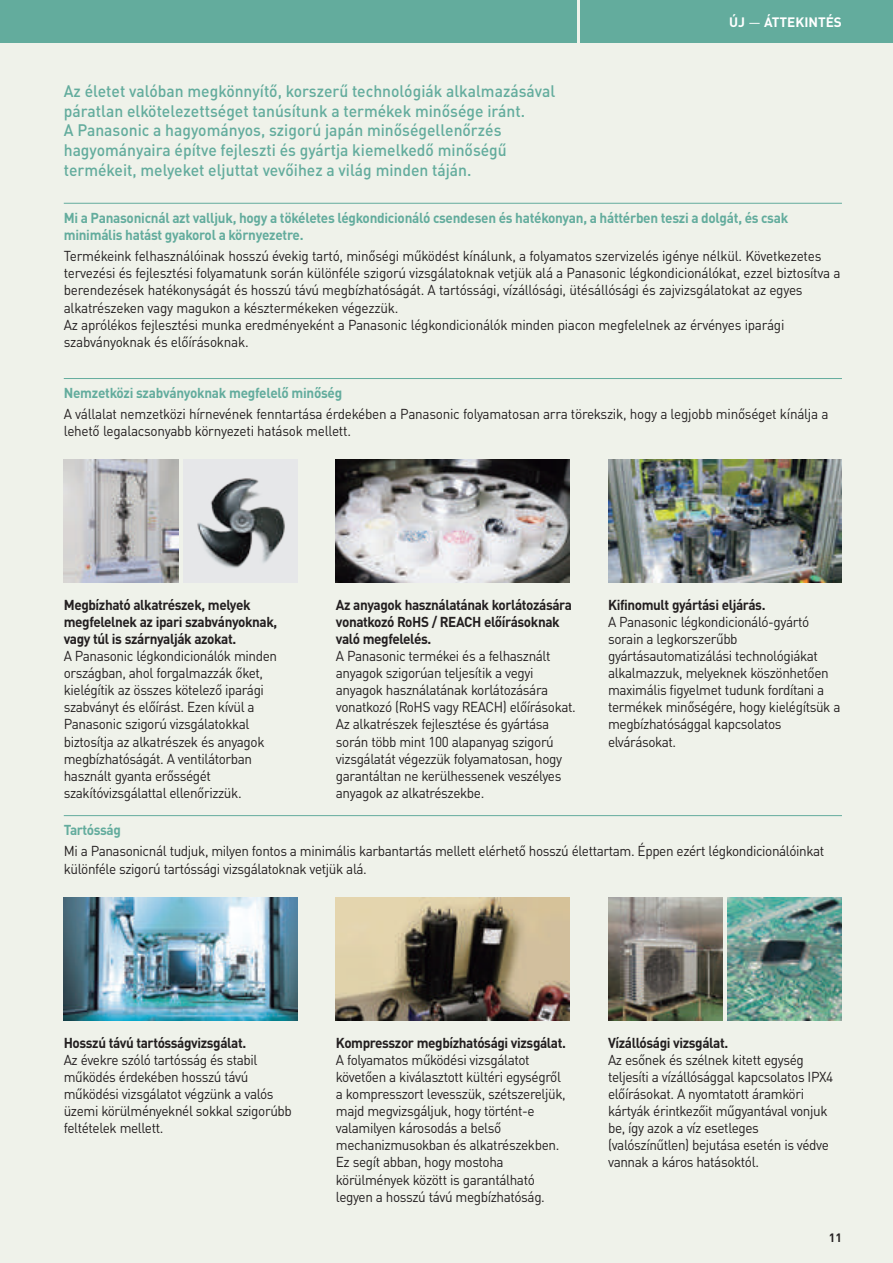
<style>
.page{position:relative;width:893px;height:1263px;background:#eff2ea}
.page>*{position:absolute;margin:0;border:0;box-sizing:border-box;transform-origin:0 0}
.t1{font:500 16.5px/19.8px "DIN Pro";color:#63ac9d;scale:.95 1}
.t2{font:14.25px/17.1px "DIN Pro";letter-spacing:-.03em;color:#231f20;scale:.95 1}
.t3{font:700 14.25px/17.1px "DIN Pro";letter-spacing:-.03em;color:#231f20;scale:.95 1}
.t4{font:700 14.25px/17.1px "DIN Pro";letter-spacing:-.02em;color:#63ac9d;scale:.95 1}
.t5{font:700 13.5px "DIN Pro";color:#fff}
.t6{font:700 12px "DIN Pro";color:#231f20}
.s1{font-weight:400}
</style>
<div class="page">
<img style="left:608px;top:459px;width:234px;height:124px">
<img style="left:64px;top:897px;width:234px;height:123px">
<img style="left:336px;top:897px;width:234px;height:123px">
<img style="left:608px;top:897px;width:115px;height:123px">
<img style="left:727px;top:897px;width:115px;height:123px">
<img style="left:336px;top:459px;width:234px;height:124px">
<hr style="left:64px;top:203px;width:778px;height:1px;background:#63ac9d">
<hr style="left:64px;top:378px;width:778px;height:1px;background:#63ac9d">
<hr style="left:64px;top:815px;width:778px;height:1px;background:#63ac9d">
<img style="left:64px;top:459px;width:115px;height:124px">
<div style="left:183px;top:459px;width:115px;height:124px;background:#e6e7e9"></div>
<img style="left:197px;top:478px;width:88px;height:90px">
<div style="left:0;top:0;width:576px;height:43px;background:#63ac9d"></div>
<div style="left:580px;top:0;width:313px;height:43px;background:#63ac9d"></div>
<p class="t1" style="left:64px;top:79px;width:519px">Az életet valóban megkönnyítő, korszerű technológiák alkalmazásával páratlan elkötelezettséget tanúsítunk a termékek minősége iránt.<br>A Panasonic a hagyományos, szigorú japán minőségellenőrzés hagyományaira építve fejleszti és gyártja kiemelkedő minőségű termékeit, melyeket eljuttat vevőihez a világ minden táján.</p>
<p class="t5" style="left:729px;top:10px;width:114px">ÚJ <span class="s1">—</span> ÁTTEKINTÉS</p>
<p class="t4" style="left:64px;top:207px;width:764px">Mi a Panasonicnál azt valljuk, hogy a tökéletes légkondicionáló csendesen és hatékonyan, a háttérben teszi a dolgát, és csak minimális hatást gyakorol a környezetre.</p>
<p class="t2" style="left:64px;top:246px;width:819px">Termékeink felhasználóinak hosszú évekig tartó, minőségi működést kínálunk, a folyamatos szervizelés igénye nélkül. Következetes tervezési és fejlesztési folyamatunk során különféle szigorú vizsgálatoknak vetjük alá a Panasonic légkondicionálókat, ezzel biztosítva a berendezések hatékonyságát és hosszú távú megbízhatóságát. A tartóssági, vízállósági, ütésállósági és zajvizsgálatokat az egyes alkatrészeken vagy magukon a késztermékeken végezzük.<br>Az aprólékos fejlesztési munka eredményeként a Panasonic légkondicionálók minden piacon megfelelnek az érvényes iparági szabványoknak és előírásoknak.</p>
<p class="t4" style="left:64px;top:383px;width:295px">Nemzetközi szabványoknak megfelelő minőség</p>
<p class="t2" style="left:64px;top:404px;width:806px">A vállalat nemzetközi hírnevének fenntartása érdekében a Panasonic folyamatosan arra törekszik, hogy a legjobb minőséget kínálja a lehető legalacsonyabb környezeti hatások mellett.</p>
<p class="t3" style="left:64px;top:594px;width:226px">Megbízható alkatrészek, melyek megfelelnek az ipari szabványoknak, vagy túl is szárnyalják azokat.</p>
<p class="t2" style="left:64px;top:646px;width:226px">A Panasonic légkondicionálók minden országban, ahol forgalmazzák őket, kielégítik az összes kötelező iparági szabványt és előírást. Ezen kívül a Panasonic szigorú vizsgálatokkal biztosítja az alkatrészek és anyagok megbízhatóságát. A ventilátorban használt gyanta erősségét szakítóvizsgálattal ellenőrizzük.</p>
<p class="t3" style="left:336px;top:594px;width:250px">Az anyagok használatának korlátozására vonatkozó RoHS / REACH előírásoknak való megfelelés.</p>
<p class="t2" style="left:336px;top:646px;width:254px">A Panasonic termékei és a felhasznált anyagok szigorúan teljesítik a vegyi anyagok használatának korlátozására vonatkozó (RoHS vagy REACH) előírásokat.<br>Az alkatrészek fejlesztése és gyártása során több mint 100 alapanyag szigorú vizsgálatát végezzük folyamatosan, hogy garantáltan ne kerülhessenek veszélyes anyagok az alkatrészekbe.</p>
<p class="t3" style="left:608px;top:594px;width:167px">Kifinomult gyártási eljárás.</p>
<p class="t2" style="left:608px;top:612px;width:246px">A Panasonic légkondicionáló-gyártó sorain a legkorszerűbb gyártásautomatizálási technológiákat alkalmazzuk, melyeknek köszönhetően maximális figyelmet tudunk fordítani a termékek minőségére, hogy kielégítsük a megbízhatósággal kapcsolatos elvárásokat.</p>
<p class="t4" style="left:64px;top:820px;width:62px">Tartósság</p>
<p class="t2" style="left:64px;top:841px;width:802px">Mi a Panasonicnál tudjuk, milyen fontos a minimális karbantartás mellett elérhető hosszú élettartam. Éppen ezért légkondicionálóinkat különféle szigorú tartóssági vizsgálatoknak vetjük alá.</p>
<p class="t3" style="left:64px;top:1032px;width:194px">Hosszú távú tartósságvizsgálat.</p>
<p class="t2" style="left:64px;top:1050px;width:242px">Az évekre szóló tartósság és stabil működés érdekében hosszú távú működési vizsgálatot végzünk a valós üzemi körülményeknél sokkal szigorúbb feltételek mellett.</p>
<p class="t3" style="left:336px;top:1032px;width:244px">Kompresszor megbízhatósági vizsgálat.</p>
<p class="t2" style="left:336px;top:1050px;width:244px">A folyamatos működési vizsgálatot követően a kiválasztott kültéri egységről a kompresszort levesszük, szétszereljük, majd megvizsgáljuk, hogy történt-e valamilyen károsodás a belső mechanizmusokban és alkatrészekben.<br>Ez segít abban, hogy mostoha körülmények között is garantálható legyen a hosszú távú megbízhatóság.</p>
<p class="t3" style="left:608px;top:1032px;width:128px">Vízállósági vizsgálat.</p>
<p class="t2" style="left:608px;top:1050px;width:238px">Az esőnek és szélnek kitett egység teljesíti a vízállósággal kapcsolatos IPX4 előírásokat. A nyomtatott áramköri kártyák érintkezőit műgyantával vonjuk be, így azok a víz esetleges (valószínűtlen) bejutása esetén is védve vannak a káros hatásoktól.</p>
<p class="t6" style="left:829px;top:1227px;width:15px">11</p>
</div>
